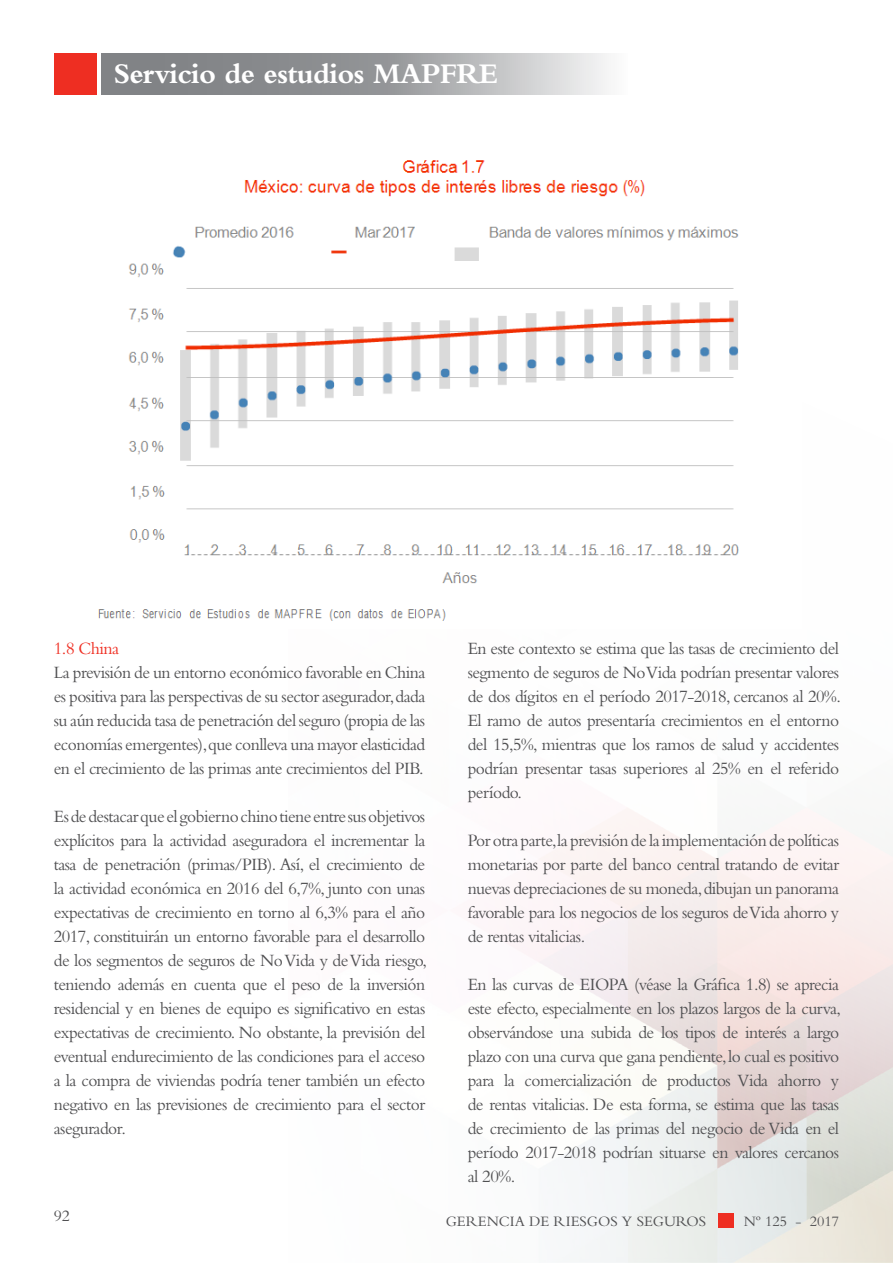
<style>
.page{position:relative;width:893px;height:1263px;background:#fff}
.page>*{position:absolute;margin:0;border:0;box-sizing:border-box;transform-origin:0 0}
.t1{font:700 29.7px "Bembo Std";letter-spacing:-.025em;color:#fff}
.t2{font:18px/24px "Bembo Std";letter-spacing:-.03em;color:#505052;text-align:justify}
.t3{font:18px "Bembo Std";letter-spacing:-.03em;color:#ef3024}
.t4{font:16.5px "Bembo Std";color:#505052}
.t5{font:15px "Bembo Std";color:#505052}
</style>
<div class="page">
<svg style="left:503px;top:808px;width:390px;height:455px"></svg>
<div style="left:54px;top:54px;width:43px;height:41px;background:#ee2e22"></div>
<svg style="left:101px;top:54px;width:506px;height:41px;background:#a1a3a5"></svg>
<div style="left:718px;top:1213px;width:15px;height:15px;background:#ee2e22"></div>
<img style="left:98px;top:160px;width:641px;height:461px">
<h1 class="t1" style="left:114px;top:57px;width:386px">Servicio de estudios MAPFRE</h1>
<p class="t3" style="left:54px;top:638px;width:67px">1.8 China</p>
<p class="t2" style="left:54px;top:660px;width:373px">La previsión de un entorno económico favorable en China es positiva para las perspectivas de su sector asegurador, dada su aún reducida tasa de penetración del seguro (propia de las economías emergentes),que conlleva una mayor elasticidad en el crecimiento de las primas ante crecimientos del PIB.</p>
<p class="t2" style="left:54px;top:804px;width:375px">Es de destacar que el gobierno chino tiene entre sus objetivos explícitos para la actividad aseguradora el incrementar la tasa de penetración (primas/PIB). Así, el crecimiento de la actividad económica en 2016 del 6,7%, junto con unas expectativas de crecimiento en torno al 6,3% para el año 2017, constituirán un entorno favorable para el desarrollo de los segmentos de seguros de No Vida y de Vida riesgo, teniendo además en cuenta que el peso de la inversión residencial y en bienes de equipo es significativo en estas expectativas de crecimiento. No obstante, la previsión del eventual endurecimiento de las condiciones para el acceso a la compra de viviendas podría tener también un efecto negativo en las previsiones de crecimiento para el sector asegurador.</p>
<p class="t4" style="left:54px;top:1206px;width:18px">92</p>
<p class="t2" style="left:468px;top:636px;width:375px">En este contexto se estima que las tasas de crecimiento del segmento de seguros de No Vida podrían presentar valores de dos dígitos en el período 2017-2018, cercanos al 20%.<br>El ramo de autos presentaría crecimientos en el entorno del 15,5%, mientras que los ramos de salud y accidentes podrían presentar tasas superiores al 25% en el referido período.</p>
<p class="t2" style="left:468px;top:828px;width:373px">Por otra parte,la previsión de la implementación de políticas monetarias por parte del banco central tratando de evitar nuevas depreciaciones de su moneda, dibujan un panorama favorable para los negocios de los seguros de Vida ahorro y de rentas vitalicias.</p>
<p class="t2" style="left:468px;top:972px;width:375px">En las curvas de EIOPA (véase la Gráfica 1.8) se aprecia este efecto, especialmente en los plazos largos de la curva, observándose una subida de los tipos de interés a largo plazo con una curva que gana pendiente, lo cual es positivo para la comercialización de productos Vida ahorro y de rentas vitalicias. De esta forma, se estima que las tasas de crecimiento de las primas del negocio de Vida en el período 2017-2018 podrían situarse en valores cercanos al 20%.</p>
<p class="t5" style="left:446px;top:1212px;width:262px">GERENCIA DE RIESGOS Y SEGUROS</p>
<p class="t5" style="left:744px;top:1212px;width:97px">Nº 125 - 2017</p>
</div>
